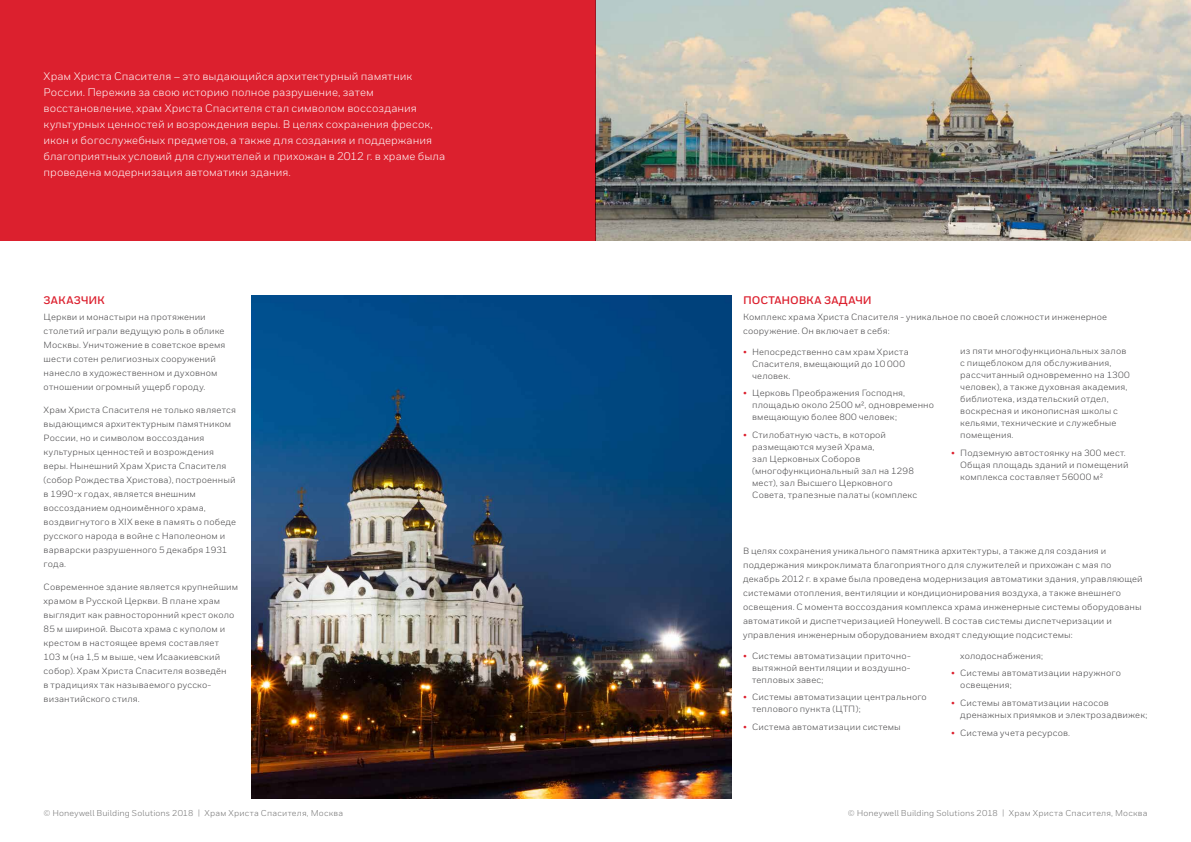
<style>
.page{position:relative;width:1191px;height:842px;background:#fff}
.page>*{position:absolute;margin:0;border:0;box-sizing:border-box;transform-origin:0 0}
.t1{font:11px/16px "Honeywell Sans Cyr";color:#fff}
.t2{font:700 11px "Honeywell Sans Cyr";letter-spacing:-.005em;color:#dc202e}
.t3{font:9px/14px "Honeywell Sans Cyr";letter-spacing:.01em;color:#414042}
.t4{font:8.5px "Honeywell Sans Cyr";letter-spacing:.02em;color:#707070}
.s1{color:#dc202e}
</style>
<div class="page">
<img style="left:595px;top:0;width:596px;height:241px">
<div style="left:0;top:0;width:595px;height:241px;background:#dc202e"></div>
<img style="left:252px;top:295px;width:479px;height:503px">
<p class="t1" style="left:44px;top:68px;width:403px">Храм Христа Спасителя – это выдающийся архитектурный памятник России. Пережив за свою историю полное разрушение, затем восстановление, храм Христа Спасителя стал символом воссоздания культурных ценностей и возрождения веры. В целях сохранения фресок, икон и богослужебных предметов, а также для создания и поддержания благоприятных условий для служителей и прихожан в 2012 г. в храме была проведена модернизация автоматики здания.</p>
<p class="t2" style="left:44px;top:293px;width:63px">ЗАКАЗЧИК</p>
<p class="t3" style="left:44px;top:309px;width:183px">Церкви и монастыри на протяжении столетий играли ведущую роль в облике Москвы. Уничтожение в советское время шести сотен религиозных сооружений нанесло в художественном и духовном отношении огромный ущерб городу.</p>
<p class="t3" style="left:44px;top:402px;width:194px">Храм Христа Спасителя не только является выдающимся архитектурным памятником России, но и символом воссоздания культурных ценностей и возрождения веры. Нынешний Храм Христа Спасителя (собор Рождества Христова), построенный в 1990-х годах, является внешним воссозданием одноимённого храма, воздвигнутого в XIX веке в память о победе русского народа в войне с Наполеоном и варварски разрушенного 5 декабря 1931 года.</p>
<p class="t3" style="left:44px;top:579px;width:196px">Современное здание является крупнейшим храмом в Русской Церкви. В плане храм выглядит как равносторонний крест около 85 м шириной. Высота храма с куполом и крестом в настоящее время составляет<br>103 м (на 1,5 м выше, чем Исаакиевский собор). Храм Христа Спасителя возведён<br>в традициях так называемого русско&shy;византийского стиля.</p>
<p class="t2" style="left:743px;top:293px;width:130px">ПОСТАНОВКА ЗАДАЧИ</p>
<p class="t3" style="left:743px;top:309px;width:365px">Комплекс храма Христа Спасителя - уникальное по своей сложности инженерное сооружение. Он включает в себя:</p>
<p class="t3" style="left:752px;top:345px;width:158px;line-height:12px;text-indent:-9px"><span class="s1">•</span> Непосредственно сам храм Христа<br>Спасителя, вмещающий до 10 000 человек.</p>
<p class="t3" style="left:752px;top:387px;width:183px;line-height:12px;text-indent:-9px"><span class="s1">•</span> Церковь Преображения Господня, площадью около 2500 м², одновременно вмещающую более 800 человек;</p>
<p class="t3" style="left:752px;top:429px;width:167px;line-height:12px;text-indent:-9px"><span class="s1">•</span> Стилобатную часть, в которой размещаются музей Храма,<br>зал Церковных Соборов (многофункциональный зал на 1298 мест), зал Высшего Церковного<br>Совета, трапезные палаты (комплекс</p>
<p class="t3" style="left:960px;top:345px;width:171px;line-height:12px">из пяти многофункциональных залов с пищеблоком для обслуживания, рассчитанный одновременно на 1300 человек), а также духовная академия, библиотека, издательский отдел, воскресная и иконописная школы с кельями, технические и служебные помещения.</p>
<p class="t3" style="left:960px;top:447px;width:170px;line-height:12px;text-indent:-9px"><span class="s1">•</span> Подземную автостоянку на 300 мест.<br>Общая площадь зданий и помещений комплекса составляет 56000 м²</p>
<p class="t3" style="left:743px;top:544px;width:401px">В целях сохранения уникального памятника архитектуры, а также для создания и поддержания микроклимата благоприятного для служителей и прихожан с мая по декабрь 2012 г. в храме была проведена модернизация автоматики здания, управляющей системами отопления, вентиляции и кондиционирования воздуха, а также внешнего освещения. С момента воссоздания комплекса храма инженерные системы оборудованы автоматикой и диспетчеризацией Honeywell. В состав системы диспетчеризации и управления инженерным оборудованием входят следующие подсистемы:</p>
<p class="t3" style="left:752px;top:650px;width:160px;line-height:12px;text-align:justify;text-indent:-9px"><span class="s1">•</span> Cистемы автоматизации приточно&shy;вытяжной вентиляции и воздушно&shy;тепловых завес;</p>
<p class="t3" style="left:752px;top:691px;width:176px;line-height:12px;text-indent:-9px"><span class="s1">•</span> Cистемы автоматизации центрального теплового пункта (ЦТП);</p>
<p class="t3" style="left:743px;top:720px;width:159px"><span class="s1">•</span> Cистема автоматизации системы</p>
<p class="t3" style="left:960px;top:649px;width:84px">холодоснабжения;</p>
<p class="t3" style="left:960px;top:667px;width:162px;line-height:12px;text-indent:-9px"><span class="s1">•</span> Cистемы автоматизации наружного освещения;</p>
<p class="t3" style="left:960px;top:697px;width:189px;line-height:12px;text-indent:-9px"><span class="s1">•</span> Cистемы автоматизации насосов дренажных приямков и электрозадвижек;</p>
<p class="t3" style="left:951px;top:726px;width:120px"><span class="s1">•</span> Cистема учета ресурсов.</p>
<p class="t4" style="left:43px;top:808px;width:301px">© Honeywell Building Solutions 2018 | Храм Христа Спасителя, Москва</p>
<p class="t4" style="left:848px;top:808px;width:301px">© Honeywell Building Solutions 2018 | Храм Христа Спасителя, Москва</p>
</div>
